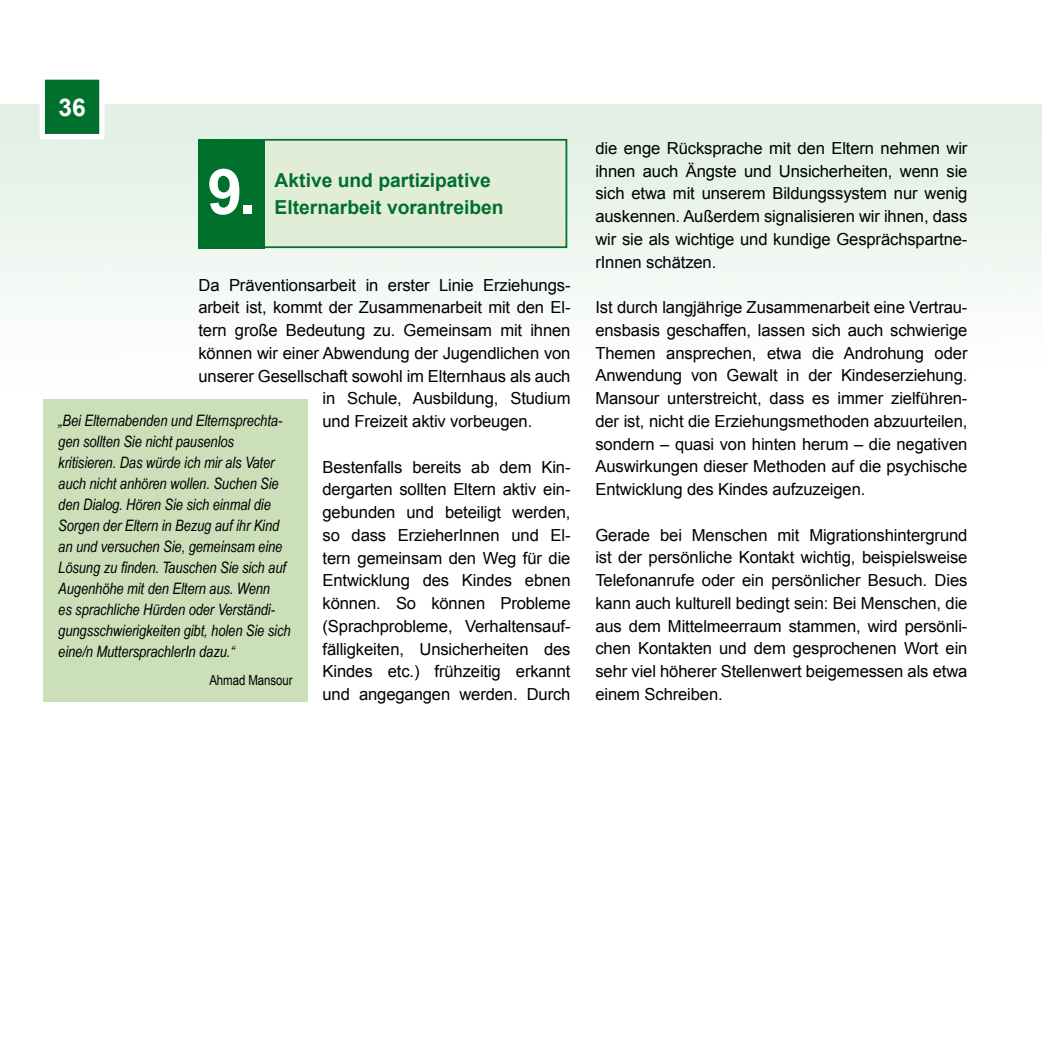
<style>
.page{position:relative;width:1042px;height:1042px;background:#fff}
.page>*{position:absolute;margin:0;border:0;box-sizing:border-box;transform-origin:0 0}
.t1{font:700 63px "Arial";color:#fff}
.t2{font:700 24.5px "Arial";color:#fff}
.t3{font:700 19.25px "Arial";color:#00702d}
.t4{font:16.62px/22.8px "Arial";letter-spacing:-.01em;color:#000;text-align:justify}
.t5{font:italic 15.75px/21px "Arial Narrow";letter-spacing:-.005em;color:#000}
.t6{font:14px "Arial Narrow";letter-spacing:-.005em;color:#000}
</style>
<div class="page">
<img style="left:0;top:104px;width:1042px;height:192px">
<div style="left:42px;top:77px;width:60px;height:60px;background:#00702d"></div>
<div style="left:40px;top:74px;width:64px;height:65px;border:5px solid #fff"></div>
<div style="left:264px;top:140px;width:302px;height:107px;background:#e2edd7"></div>
<div style="left:263px;top:139px;width:304px;height:109px;border:2px solid #00702d"></div>
<div style="left:198px;top:139px;width:67px;height:109px;background:#00702d"></div>
<div style="left:43px;top:399px;width:265px;height:303px;background:#cbdfb8"></div>
<h2 class="t2" style="left:58px;top:90px;width:29px">36</h2>
<h1 class="t1" style="left:207px;top:147px;width:51px">9.</h1>
<p class="t3" style="left:275px;top:167px;width:218px">Aktive und partizipative</p>
<p class="t3" style="left:275px;top:193px;width:230px">Elternarbeit vorantreiben</p>
<p class="t4" style="left:198px;top:273px;width:372px">Da Präventionsarbeit in erster Linie Erziehungs-</p>
<p class="t4" style="left:198px;top:296px;width:374px">arbeit ist, kommt der Zusammenarbeit mit den El-</p>
<p class="t4" style="left:198px;top:319px;width:374px">tern große Bedeutung zu. Gemeinsam mit ihnen</p>
<p class="t4" style="left:198px;top:341px;width:373px">können wir einer Abwendung der Jugendlichen von</p>
<p class="t4" style="left:198px;top:364px;width:373px">unserer Gesellschaft sowohl im Elternhaus als auch</p>
<p class="t4" style="left:322px;top:387px;width:250px">in Schule, Ausbildung, Studium</p>
<p class="t4" style="left:322px;top:410px;width:211px">und Freizeit aktiv vorbeugen.</p>
<p class="t4" style="left:322px;top:455px;width:250px">Bestenfalls bereits ab dem Kin&shy;dergarten sollten Eltern aktiv ein&shy;gebunden und beteiligt werden, so dass ErzieherInnen und El&shy;tern gemeinsam den Weg für die Entwicklung des Kindes ebnen können. So können Probleme (Sprachprobleme, Verhaltensauf&shy;fälligkeiten, Unsicherheiten des Kindes etc.) frühzeitig erkannt und angegangen werden. Durch</p>
<p class="t5" style="left:58px;top:409px;width:234px">„Bei Elternabenden und Elternsprechta&shy;gen sollten Sie nicht pausenlos kritisieren. Das würde ich mir als Vater auch nicht anhören wollen. Suchen Sie den Dialog. Hören Sie sich einmal die Sorgen der Eltern in Bezug auf ihr Kind an und versuchen Sie, gemeinsam eine Lösung zu finden. Tauschen Sie sich auf Augenhöhe mit den Eltern aus. Wenn<br>es sprachliche Hürden oder Verständi&shy;gungsschwierigkeiten gibt, holen Sie sich eine/n MuttersprachlerIn dazu.“</p>
<p class="t6" style="left:209px;top:669px;width:85px">Ahmad Mansour</p>
<p class="t4" style="left:595px;top:137px;width:374px">die enge Rücksprache mit den Eltern nehmen wir ihnen auch Ängste und Unsicherheiten, wenn sie sich etwa mit unserem Bildungssystem nur wenig auskennen. Außerdem signalisieren wir ihnen, dass wir sie als wichtige und kundige Gesprächspartne&shy;rInnen schätzen.</p>
<p class="t4" style="left:595px;top:296px;width:374px">Ist durch langjährige Zusammenarbeit eine Vertrau&shy;ensbasis geschaffen, lassen sich auch schwierige Themen ansprechen, etwa die Androhung oder Anwendung von Gewalt in der Kindeserziehung.<br>Mansour unterstreicht, dass es immer zielführen&shy;der ist, nicht die Erziehungsmethoden abzuurteilen, sondern – quasi von hinten herum – die negativen Auswirkungen dieser Methoden auf die psychische Entwicklung des Kindes aufzuzeigen.</p>
<p class="t4" style="left:595px;top:523px;width:373px">Gerade bei Menschen mit Migrationshintergrund ist der persönliche Kontakt wichtig, beispielsweise Telefonanrufe oder ein persönlicher Besuch. Dies kann auch kulturell bedingt sein: Bei Menschen, die aus dem Mittelmeerraum stammen, wird persönli&shy;chen Kontakten und dem gesprochenen Wort ein sehr viel höherer Stellenwert beigemessen als etwa einem Schreiben.</p>
</div>
